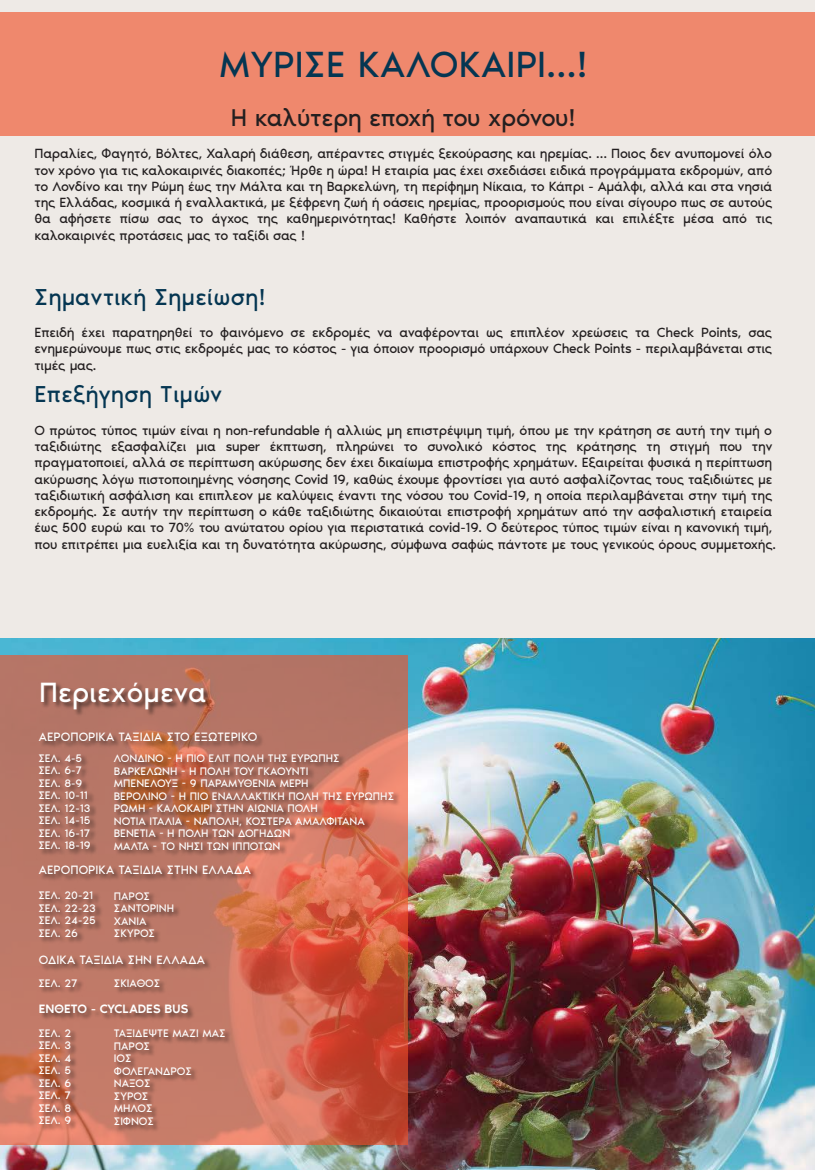
<style>
.page{position:relative;width:815px;height:1170px;background:#fff}
.page>*{position:absolute;margin:0;border:0;box-sizing:border-box;transform-origin:0 0}
.t1{font:37.5px "Noir Pro";letter-spacing:.01em;color:#053652}
.t2{font:28.75px "Noir Pro";letter-spacing:.005em;color:#fff}
.t3{font:25px "Noir Pro";letter-spacing:-.02em;color:#231f20}
.t4{font:23.75px "Noir Pro";color:#053652}
.t5{font:13.75px/16.2px "Noir Pro";letter-spacing:-.02em;color:#231f20;text-align:justify}
.t6{font:12.5px "Noir Pro";letter-spacing:.01em;color:#fff}
.t7{font:500 12.5px "Noir Pro";letter-spacing:.005em;color:#fff}
.t8{font:11.25px/12.5px "Noir Pro";color:#fff}
</style>
<div class="page">
<img style="left:0;top:637px;width:815px;height:532px">
<div style="left:0;top:0;width:815px;height:637px;background:#eeeae6"></div>
<div style="left:0;top:13px;width:815px;height:123px;background:#ef886d"></div>
<svg style="left:0;top:656px;width:408px;height:488px;background:#bd7665"></svg>
<img style="left:36px;top:737px;width:69px;height:432px">
<img style="left:112px;top:750px;width:291px;height:419px">
<img style="left:37px;top:675px;width:279px;height:52px">
<img style="left:37px;top:861px;width:315px;height:28px">
<img style="left:37px;top:951px;width:315px;height:28px">
<img style="left:37px;top:1000px;width:315px;height:28px">
<img style="left:37px;top:728px;width:315px;height:28px">
<h1 class="t1" style="left:219px;top:36px;width:370px">ΜΥΡΙΣΕ ΚΑΛΟΚΑΙΡΙ…!</h1>
<h3 class="t3" style="left:231px;top:98px;width:346px">Η καλύτερη εποχή του χρόνου!</h3>
<p class="t5" style="left:34px;top:145px;width:739px">Παραλίες, Φαγητό, Βόλτες, Χαλαρή διάθεση, απέραντες στιγμές ξεκούρασης και ηρεμίας. … Ποιος δεν ανυπομονεί όλο τον χρόνο για τις καλοκαιρινές διακοπές; Ήρθε η ώρα! Η εταιρία μας έχει σχεδιάσει ειδικά προγράμματα εκδρομών, από το Λονδίνο και την Ρώμη έως την Μάλτα και τη Βαρκελώνη, τη περίφημη Νίκαια, το Κάπρι - Αμάλφι, αλλά και στα νησιά της Ελλάδας, κοσμικά ή εναλλακτικά, με ξέφρενη ζωή ή οάσεις ηρεμίας, προορισμούς που είναι σίγουρο πως σε αυτούς θα αφήσετε πίσω σας το άγχος της καθημερινότητας! Καθήστε λοιπόν αναπαυτικά και επιλέξτε μέσα από τις καλοκαιρινές προτάσεις μας το ταξίδι σας !</p>
<h3 class="t4" style="left:34px;top:278px;width:233px">Σημαντική Σημείωση!</h3>
<p class="t5" style="left:34px;top:323px;width:739px">Επειδή έχει παρατηρηθεί το φαινόμενο σε εκδρομές να αναφέρονται ως επιπλέον χρεώσεις τα Check Points, σας ενημερώνουμε πως στις εκδρομές μας το κόστος - για όποιον προορισμό υπάρχουν Check Points - περιλαμβάνεται στις τιμές μας.</p>
<h3 class="t4" style="left:34px;top:376px;width:189px">Επεξήγηση Τιμών</h3>
<p class="t5" style="left:34px;top:421px;width:743px;text-align:left">Ο πρώτος τύπος τιμών είναι η non-refundable ή αλλιώς μη επιστρέψιμη τιμή, όπου με την κράτηση σε αυτή την τιμή ο ταξιδιώτης εξασφαλίζει μια super έκπτωση, πληρώνει το συνολικό κόστος της κράτησης τη στιγμή που την πραγματοποιεί, αλλά σε περίπτωση ακύρωσης δεν έχει δικαίωμα επιστροφής χρημάτων. Εξαιρείται φυσικά η περίπτωση ακύρωσης λόγω πιστοποιημένης νόσησης Covid 19, καθώς έχουμε φροντίσει για αυτό ασφαλίζοντας τους ταξιδιώτες με ταξιδιωτική ασφάλιση και επιπλεον με καλύψεις έναντι της νόσου του Covid-19, η οποία περιλαμβάνεται στην τιμή της εκδρομής. Σε αυτήν την περίπτωση ο κάθε ταξιδιώτης δικαιούται επιστροφή χρημάτων από την ασφαλιστική εταιρεία έως 500 ευρώ και το 70% του ανώτατου ορίου για περιστατικά covid-19. Ο δεύτερος τύπος τιμών είναι η κανονική τιμή, που επιτρέπει μια ευελιξία και τη δυνατότητα ακύρωσης, σύμφωνα σαφώς πάντοτε με τους γενικούς όρους συμμετοχής.</p>
<h2 class="t2" style="left:39px;top:670px;width:169px">Περιεχόμενα</h2>
<p class="t6" style="left:39px;top:727px;width:220px">ΑΕΡΟΠΟΡΙΚΑ ΤΑΞΙΔΙΑ ΣΤΟ ΕΞΩΤΕΡΙΚΟ</p>
<p class="t8" style="left:38px;top:751px;width:54px">ΣΕΛ. 4-5<br>ΣΕΛ. 6-7<br>ΣΕΛ. 8-9<br>ΣΕΛ. 10-11<br>ΣΕΛ. 12-13<br>ΣΕΛ. 14-15<br>ΣΕΛ. 16-17<br>ΣΕΛ. 18-19</p>
<p class="t8" style="left:114px;top:751px;width:282px">ΛΟΝΔΙΝΟ - Η ΠΙΟ ΕΛΙΤ ΠΟΛΗ ΤΗΣ ΕΥΡΩΠΗΣ ΒΑΡΚΕΛΩΝΗ - Η ΠΟΛΗ ΤΟΥ ΓΚΑΟΥΝΤΙ<br>ΜΠΕΝΕΛΟΥΞ - 9 ΠΑΡΑΜΥΘΕΝΙΑ ΜΕΡΗ<br>ΒΕΡΟΛΙΝΟ - Η ΠΙΟ ΕΝΑΛΛΑΚΤΙΚΗ ΠΟΛΗ ΤΗΣ ΕΥΡΩΠΗΣ ΡΩΜΗ - ΚΑΛΟΚΑΙΡΙ ΣΤΗΝ ΑΙΩΝΙΑ ΠΟΛΗ<br>ΝΟΤΙΑ ΙΤΑΛΙΑ - ΝΑΠΟΛΗ, ΚΟΣΤΕΡΑ ΑΜΑΛΦΙΤΑΝΑ ΒΕΝΕΤΙΑ - Η ΠΟΛΗ ΤΩΝ ΔΟΓΗΔΩΝ<br>ΜΑΛΤΑ - ΤΟ ΝΗΣΙ ΤΩΝ ΙΠΠΟΤΩΝ</p>
<p class="t6" style="left:39px;top:860px;width:214px">ΑΕΡΟΠΟΡΙΚΑ ΤΑΞΙΔΙΑ ΣΤΗΝ ΕΛΛΑΔΑ</p>
<p class="t8" style="left:38px;top:888px;width:59px">ΣΕΛ. 20-21<br>ΣΕΛ. 22-23<br>ΣΕΛ. 24-25<br>ΣΕΛ. 26</p>
<p class="t8" style="left:114px;top:888px;width:62px">ΠΑΡΟΣ<br>ΣΑΝΤΟΡΙΝΗ<br>ΧΑΝΙΑ<br>ΣΚΥΡΟΣ</p>
<p class="t6" style="left:39px;top:950px;width:168px">OΔΙΚΑ ΤΑΞΙΔΙΑ ΣΗΝ ΕΛΛΑΔΑ</p>
<p class="t8" style="left:38px;top:975px;width:41px">ΣΕΛ. 27</p>
<p class="t8" style="left:114px;top:976px;width:48px">ΣΚΙΑΘΟΣ</p>
<p class="t7" style="left:39px;top:999px;width:151px">ΕΝΘΕΤΟ - CYCLADES BUS</p>
<p class="t8" style="left:38px;top:1025px;width:34px;text-align:justify">ΣΕΛ. 2<br>ΣΕΛ. 3<br>ΣΕΛ. 4<br>ΣΕΛ. 5<br>ΣΕΛ. 6<br>ΣΕΛ. 7<br>ΣΕΛ. 8<br>ΣΕΛ. 9</p>
<p class="t8" style="left:114px;top:1026px;width:113px">ΤΑΞΙΔΕΨΤΕ ΜΑΖΙ ΜΑΣ<br>ΠΑΡΟΣ<br>ΙΟΣ<br>ΦΟΛΕΓΑΝΔΡΟΣ<br>ΝΑΞΟΣ<br>ΣΥΡΟΣ<br>ΜΗΛΟΣ<br>ΣΙΦΝΟΣ</p>
</div>
